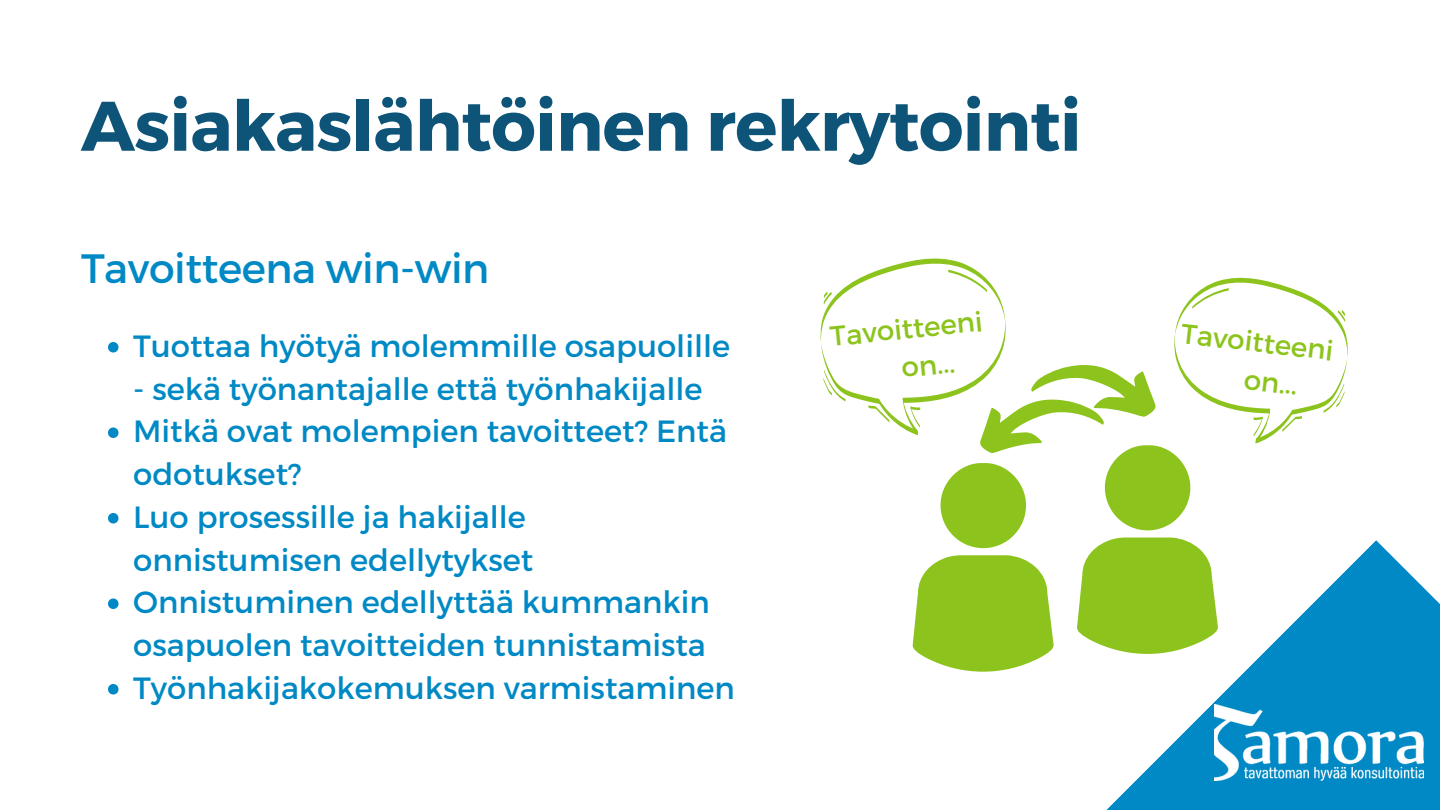
<style>
.page{position:relative;width:1440px;height:810px;background:#fff}
.page>*{position:absolute;margin:0;border:0;box-sizing:border-box;transform-origin:0 0}
.t1{font:700 70px "Montserrat";letter-spacing:-.01em;color:#0d5478}
.t2{font:41px "Montserrat";letter-spacing:-.01em;color:#0089c4}
.t3{font:30.7px/42.8px "Montserrat";color:#0089c4}
.t4{font:27.7px/38.5px "Montserrat";color:#8cc41d}
</style>
<div class="page">
<svg style="left:1106px;top:540px;width:334px;height:270px;fill:#0089c4"></svg>
<img style="left:1214px;top:704px;width:210px;height:76px">
<svg style="left:108px;top:342px;width:10px;height:10px"></svg>
<svg style="left:108px;top:427px;width:10px;height:11px"></svg>
<svg style="left:108px;top:513px;width:10px;height:10px"></svg>
<svg style="left:108px;top:598px;width:10px;height:11px"></svg>
<svg style="left:108px;top:684px;width:10px;height:10px"></svg>
<svg style="left:820px;top:258px;width:538px;height:414px"></svg>
<h1 class="t1" style="left:81px;top:80px;width:1002px">Asiakaslähtöinen rekrytointi</h1>
<h2 class="t2" style="left:81px;top:242px;width:410px">Tavoitteena win-win</h2>
<p class="t3" style="left:133px;top:323px;width:599px">Tuottaa hyötyä molemmille osapuolille</p>
<p class="t3" style="left:133px;top:366px;width:603px">- sekä työnantajalle että työnhakijalle Mitkä ovat molempien tavoitteet? Entä odotukset?<br>Luo prosessille ja hakijalle onnistumisen edellytykset Onnistuminen edellyttää kummankin osapuolen tavoitteiden tunnistamista Työnhakijakokemuksen varmistaminen</p>
<p class="t4" style="left:895px;top:309px;width:87px;text-indent:-68px;rotate:-6deg">Tavoitteeni on...</p>
<p class="t4" style="left:1250px;top:320px;width:87px;text-indent:-67px;rotate:6deg">Tavoitteeni on...</p>
</div>
